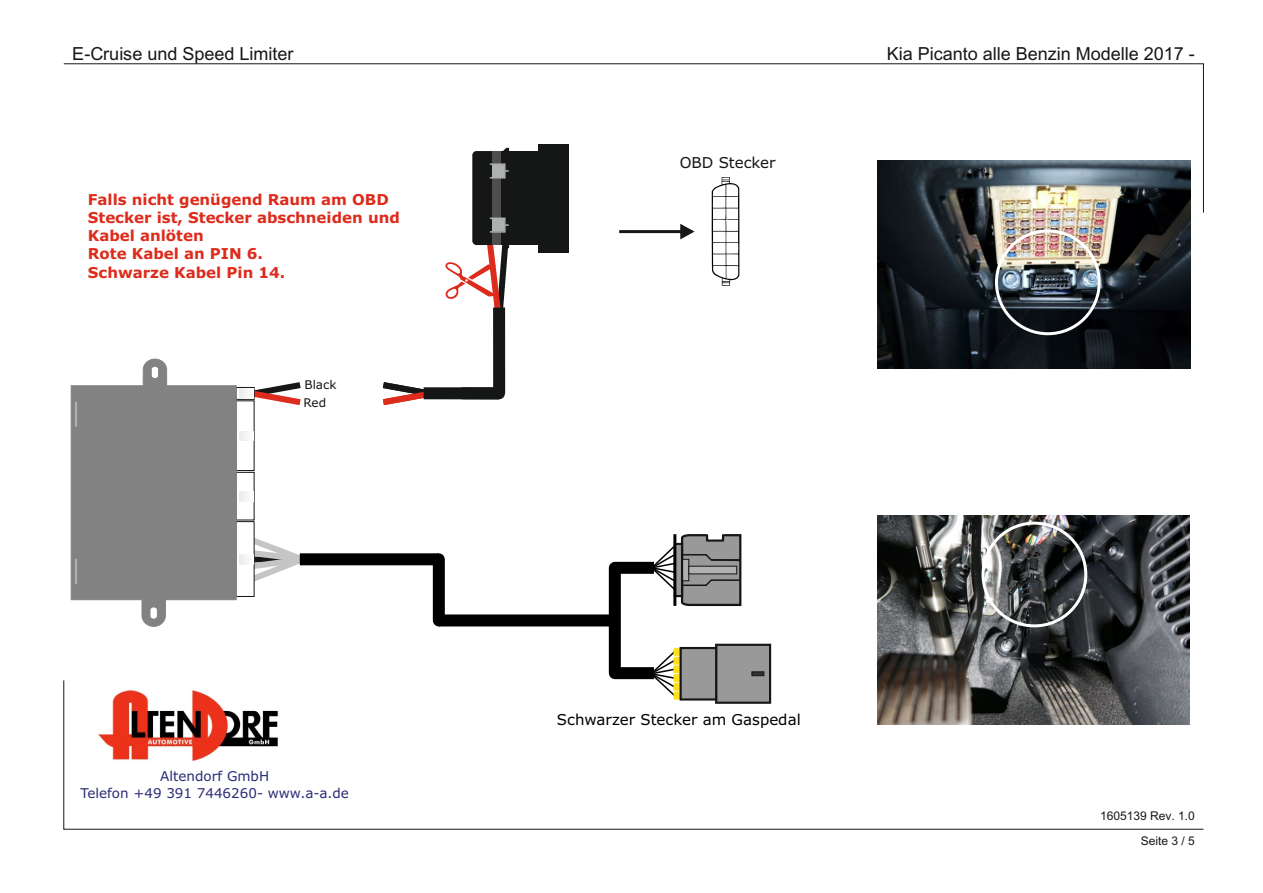
<style>
.page{position:relative;width:1263px;height:893px;background:#fff}
.page>*{position:absolute;margin:0;border:0;box-sizing:border-box;transform-origin:0 0}
.t1{font:18px "Arial Unicode MS";color:#151616}
.t2{font:700 15px/18.3px "Verdana";color:#dd2b1c}
.t3{font:15px "Verdana";color:#000}
.t4{font:15px "Verdana";color:#151616}
.t5{font:13.5px/16.4px "Verdana";color:#2b2c77;text-align:center}
.t6{font:12px "Arial Unicode MS";color:#151616}
.t7{font:12px "Verdana";color:#151616}
</style>
<div class="page">
<svg style="left:63px;top:63px;width:1141px;height:150px"></svg>
<svg style="left:63px;top:680px;width:1141px;height:149px"></svg>
<svg style="left:382px;top:382px;width:56px;height:24px"></svg>
<div style="left:424px;top:387px;width:75px;height:12px;background:#151616"></div>
<div style="left:493px;top:307px;width:12px;height:86px;background:#151616"></div>
<svg style="left:712px;top:177px;width:27px;height:109px"></svg>
<div style="left:726px;top:254px;width:12px;height:11px;background:#fff"></div>
<svg style="left:619px;top:224px;width:75px;height:15px"></svg>
<div style="left:439px;top:614px;width:176px;height:12px;background:#000"></div>
<div style="left:433px;top:559px;width:12px;height:61px;background:#000"></div>
<div style="left:609px;top:568px;width:12px;height:105px;background:#000"></div>
<div style="left:615px;top:562px;width:39px;height:12px;background:#000"></div>
<div style="left:615px;top:667px;width:39px;height:12px;background:#000"></div>
<svg style="left:650px;top:534px;width:92px;height:73px"></svg>
<div style="left:300px;top:553px;width:139px;height:12px;background:#000"></div>
<svg style="left:649px;top:643px;width:123px;height:62px"></svg>
<svg style="left:71px;top:359px;width:238px;height:268px"></svg>
<img style="left:878px;top:160px;width:312px;height:209px">
<img style="left:877px;top:516px;width:312px;height:208px">
<div style="left:995px;top:229px;width:106px;height:106px;border:3px solid #fff;border-radius:50%"></div>
<div style="left:981px;top:522px;width:106px;height:105px;border:3px solid #fff;border-radius:50%"></div>
<img style="left:92px;top:684px;width:196px;height:83px">
<div style="left:493px;top:151px;width:46px;height:94px;background:#151616"></div>
<div style="left:539px;top:144px;width:30px;height:108px;background:#151616"></div>
<svg style="left:445px;top:148px;width:67px;height:180px"></svg>
<p class="t1" style="left:72px;top:47px;width:223px">E-Cruise und Speed Limiter</p>
<p class="t1" style="left:887px;top:47px;width:310px">Kia Picanto alle Benzin Modelle 2017 -</p>
<p class="t2" style="left:88px;top:191px;width:313px">Falls nicht genügend Raum am OBD<br>Stecker ist, Stecker abschneiden und<br>Kabel anlöten<br>Rote Kabel an PIN 6.<br>Schwarze Kabel Pin 14.</p>
<p class="t7" style="left:304px;top:380px;width:34px">Black</p>
<p class="t7" style="left:304px;top:397px;width:24px">Red</p>
<p class="t5" style="left:80px;top:769px;width:270px">Altendorf GmbH<br>Telefon +49 391 7446260- www.a-a.de</p>
<p class="t4" style="left:680px;top:156px;width:97px">OBD Stecker</p>
<p class="t3" style="left:557px;top:714px;width:245px">Schwarzer Stecker am Gaspedal</p>
<p class="t6" style="left:1100px;top:811px;width:96px">1605139 Rev. 1.0</p>
<p class="t6" style="left:1141px;top:837px;width:56px">Seite 3 / 5</p>
</div>
